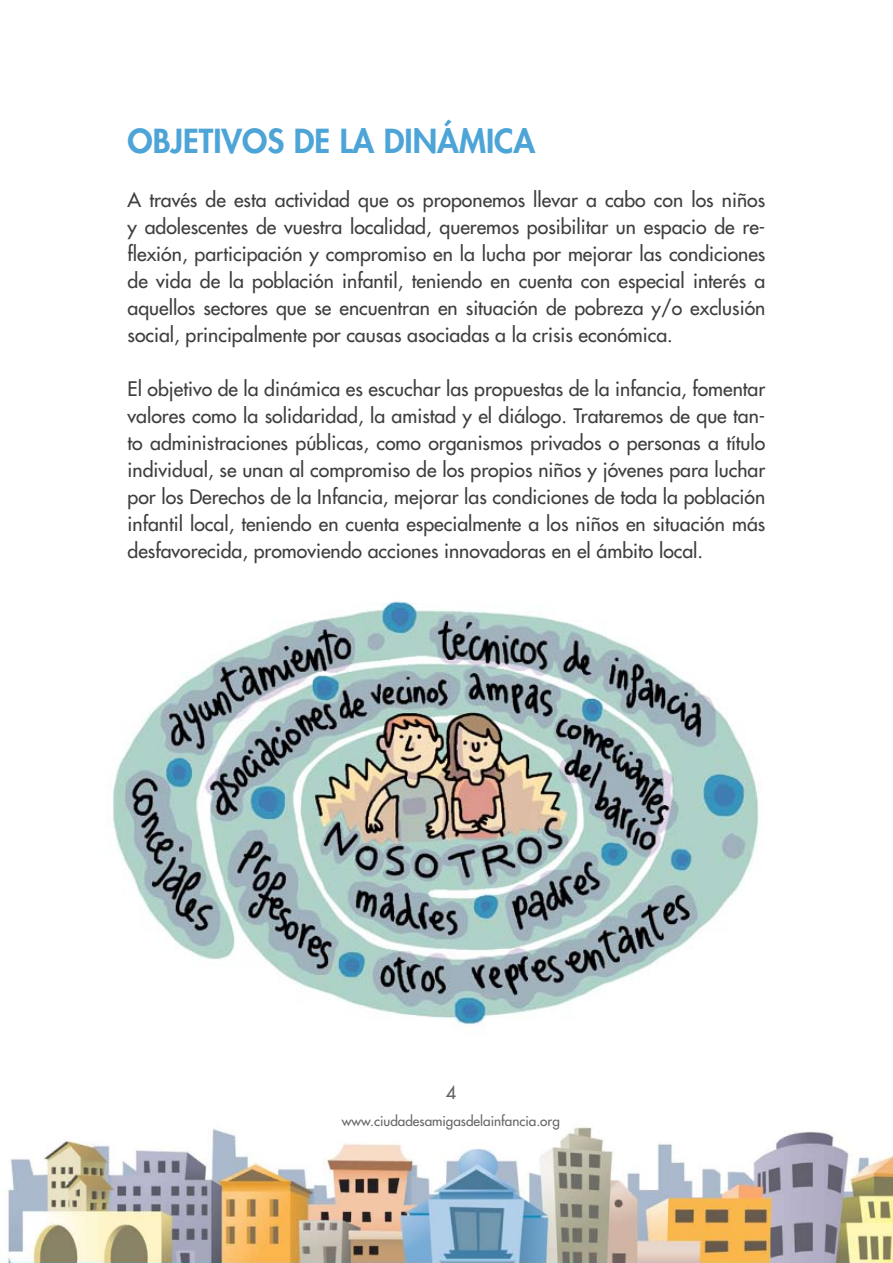
<style>
.page{position:relative;width:893px;height:1263px;background:#fff}
.page>*{position:absolute;margin:0;border:0;box-sizing:border-box;transform-origin:0 0}
.t1{font:800 32.25px "Futura";color:#4da4d7}
.t2{font:19.5px/27px "Futura";color:#3e3e40;text-align:justify}
.t3{font:18px "Futura";color:#646567}
.t4{font:13.5px "Futura";color:#646567}
</style>
<div class="page">
<img style="left:6px;top:1126px;width:887px;height:137px">
<img style="left:112px;top:601px;width:647px;height:425px">
<h1 class="t1" style="left:128px;top:120px;width:409px">OBJETIVOS DE LA DINÁMICA</h1>
<p class="t2" style="left:128px;top:186px;width:639px">A través de esta actividad que os proponemos llevar a cabo con los niños y adolescentes de vuestra localidad, queremos posibilitar un espacio de re&shy;flexión, participación y compromiso en la lucha por mejorar las condiciones de vida de la población infantil, teniendo en cuenta con especial interés a aquellos sectores que se encuentran en situación de pobreza y/o exclusión social, principalmente por causas asociadas a la crisis económica.</p>
<p class="t2" style="left:128px;top:375px;width:639px">El objetivo de la dinámica es escuchar las propuestas de la infancia, fomentar valores como la solidaridad, la amistad y el diálogo. Trataremos de que tan&shy;to administraciones públicas, como organismos privados o personas a título individual, se unan al compromiso de los propios niños y jóvenes para luchar por los Derechos de la Infancia, mejorar las condiciones de toda la población infantil local, teniendo en cuenta especialmente a los niños en situación más desfavorecida, promoviendo acciones innovadoras en el ámbito local.</p>
<p class="t3" style="left:446px;top:1081px;width:12px">4</p>
<p class="t4" style="left:342px;top:1112px;width:219px">www.ciudadesamigasdelainfancia.org</p>
</div>
